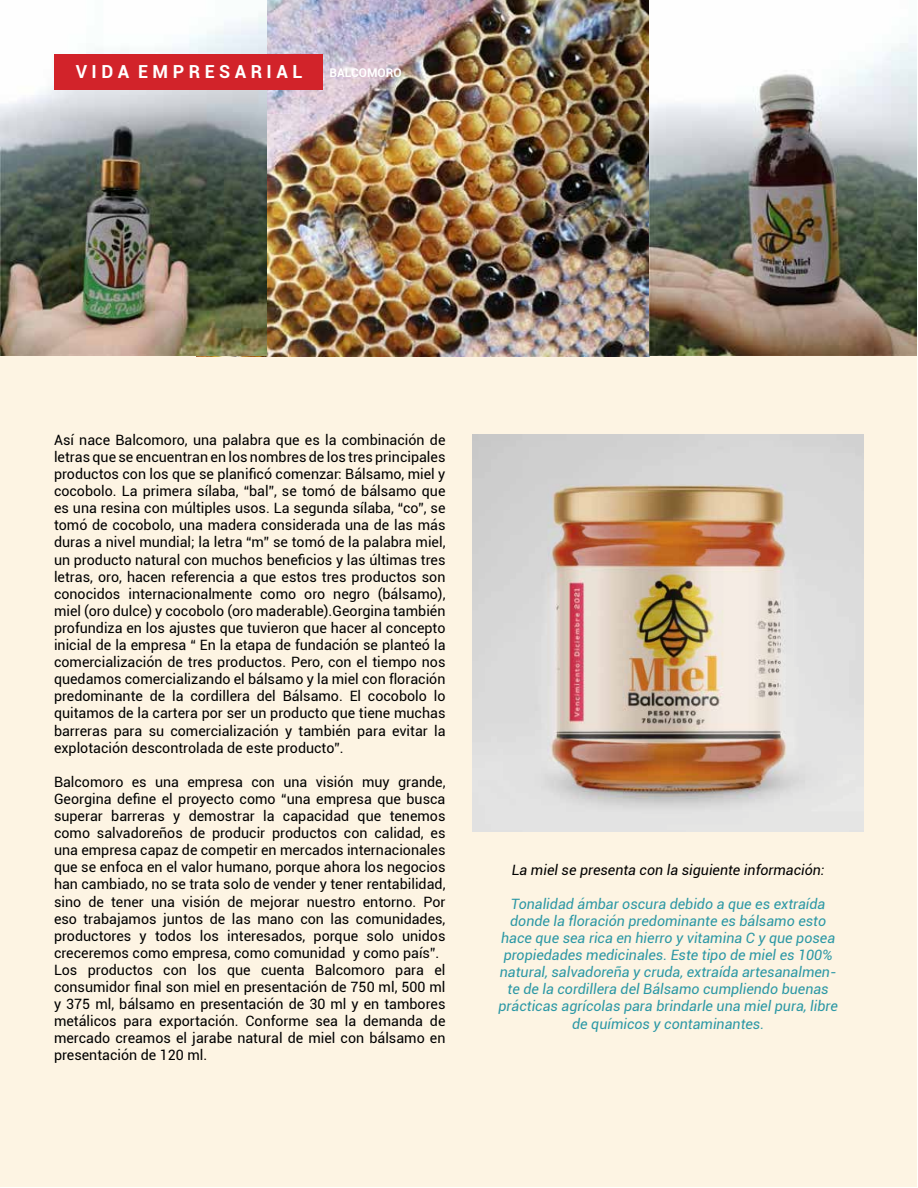
<style>
.page{position:relative;width:918px;height:1188px;background:#fff}
.page>*{position:absolute;margin:0;border:0;box-sizing:border-box;transform-origin:0 0}
.t1{font:700 18px "Roboto";color:#fff}
.t2{font:14.25px/17.1px "Roboto";color:#000;text-align:justify}
.t3{font:italic 14.25px/17.1px "Roboto";color:#2c98a5;text-align:center}
.t4{font:italic 14.25px "Roboto";color:#000}
.t5{font:700 12px "Roboto";color:#fff}
</style>
<div class="page">
<div style="left:0;top:0;width:916px;height:1186px;background:#fdf4e3"></div>
<img style="left:267px;top:0;width:649px;height:356px">
<img style="left:472px;top:434px;width:392px;height:397px">
<img style="left:0;top:0;width:267px;height:356px">
<div style="left:54px;top:54px;width:268px;height:36px;background:#d2232a"></div>
<p class="t1" style="left:76px;top:59px;width:228px">V I D A E M P R E S A R I A L</p>
<p class="t5" style="left:329px;top:64px;width:74px">BALCOMORO</p>
<p class="t2" style="left:54px;top:431px;width:393px">Así nace Balcomoro, una palabra que es la combinación de letras que se encuentran en los nombres de los tres principales productos con los que se planificó comenzar: Bálsamo, miel y cocobolo. La primera sílaba, “bal”, se tomó de bálsamo que es una resina con múltiples usos. La segunda sílaba, “co”, se tomó de cocobolo, una madera considerada una de las más duras a nivel mundial; la letra “m” se tomó de la palabra miel, un producto natural con muchos beneficios y las últimas tres letras, oro, hacen referencia a que estos tres productos son conocidos internacionalmente como oro negro (bálsamo), miel (oro dulce) y cocobolo (oro maderable).Georgina también profundiza en los ajustes que tuvieron que hacer al concepto inicial de la empresa “ En la etapa de fundación se planteó la comercialización de tres productos. Pero, con el tiempo nos quedamos comercializando el bálsamo y la miel con floración predominante de la cordillera del Bálsamo. El cocobolo lo quitamos de la cartera por ser un producto que tiene muchas barreras para su comercialización y también para evitar la explotación descontrolada de este producto”.</p>
<p class="t2" style="left:54px;top:773px;width:393px;text-align:left">Balcomoro es una empresa con una visión muy grande, Georgina define el proyecto como “una empresa que busca superar barreras y demostrar la capacidad que tenemos como salvadoreños de producir productos con calidad, es una empresa capaz de competir en mercados internacionales que se enfoca en el valor humano, porque ahora los negocios han cambiado, no se trata solo de vender y tener rentabilidad, sino de tener una visión de mejorar nuestro entorno. Por eso trabajamos juntos de las mano con las comunidades, productores y todos los interesados, porque solo unidos creceremos como empresa, como comunidad y como país”.<br>Los productos con los que cuenta Balcomoro para el consumidor final son miel en presentación de 750 ml, 500 ml y 375 ml, bálsamo en presentación de 30 ml y en tambores metálicos para exportación. Conforme sea la demanda de mercado creamos el jarabe natural de miel con bálsamo en presentación de 120 ml.</p>
<p class="t4" style="left:512px;top:860px;width:314px">La miel se presenta con la siguiente información:</p>
<p class="t3" style="left:499px;top:895px;width:341px">Tonalidad ámbar oscura debido a que es extraída donde la floración predominante es bálsamo esto hace que sea rica en hierro y vitamina C y que posea propiedades medicinales. Este tipo de miel es 100% natural, salvadoreña y cruda, extraída artesanalmen&shy;te de la cordillera del Bálsamo cumpliendo buenas prácticas agrícolas para brindarle una miel pura, libre de químicos y contaminantes.</p>
</div>
